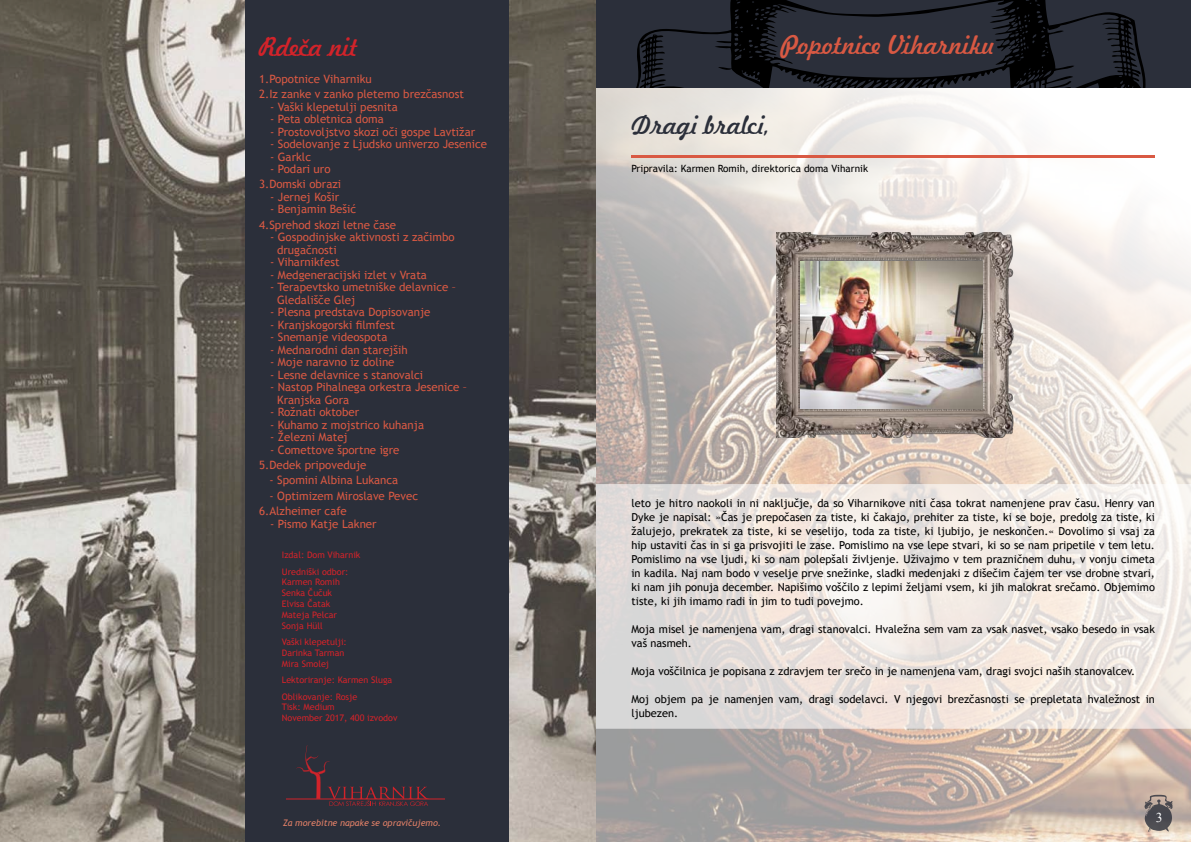
<style>
.page{position:relative;width:1191px;height:842px;background:#fff}
.page>*{position:absolute;margin:0;border:0;box-sizing:border-box;transform-origin:0 0}
.t1{font:25px "Freehand 521 BT Regular C";color:#d95943}
.t2{font:25px "Freehand 521 BT Regular C";color:#2b2f3a}
.t3{font:25px "Freehand 521 BT Regular C";color:#d2232a}
.t4{font:13.6px "Times New Roman";color:#fff}
.t5{font:11.5px/15.3px "Trebuchet MS";color:#d95943}
.t6{font:11px/14px "Trebuchet MS";color:#000}
.t7{font:10px "Trebuchet MS";color:#000}
.t8{font:9px/10.8px "Trebuchet MS";color:#d2232a}
.t9{font:italic 9px "Trebuchet MS";color:#e18067}
</style>
<div class="page">
<img style="left:595px;top:88px;width:596px;height:754px">
<svg style="left:595px;top:484px;width:596px;height:245px;background:#eae4df"></svg>
<div style="left:595px;top:0;width:596px;height:87px;background:#2b2f3a"></div>
<svg style="left:636px;top:0;width:510px;height:87px"></svg>
<hr style="left:631px;top:156px;width:524px;height:2px;background:#d95943">
<img style="left:0;top:0;width:595px;height:842px">
<div style="left:245px;top:0;width:264px;height:842px;background:#2b2f3a"></div>
<hr style="left:286px;top:799px;width:159px;height:1px;background:#d2232a">
<svg style="left:296px;top:745px;width:133px;height:61px"></svg>
<svg style="left:1144px;top:795px;width:28px;height:37px"></svg>
<img style="left:776px;top:233px;width:237px;height:205px">
<img style="left:800px;top:262px;width:182px;height:147px">
<h1 class="t3" style="left:259px;top:30px;width:100px">Rdeča nit</h1>
<p class="t5" style="left:259px;top:71px;width:206px">1.Popotnice Viharniku<br>2.Iz zanke v zanko pletemo brezčasnost</p>
<p class="t5" style="left:270px;top:99px;width:129px">- Vaški klepetulji pesnita</p>
<p class="t5" style="left:270px;top:112px;width:115px">- Peta obletnica doma</p>
<p class="t5" style="left:270px;top:124px;width:206px">- Prostovoljstvo skozi oči gospe Lavtižar</p>
<p class="t5" style="left:270px;top:137px;width:218px">- Sodelovanje z Ljudsko univerzo Jesenice</p>
<p class="t5" style="left:270px;top:149px;width:42px">- Garklc</p>
<p class="t5" style="left:259px;top:162px;width:84px;text-align:center">- Podari uro<br>3.Domski obrazi</p>
<p class="t5" style="left:270px;top:189px;width:70px">- Jernej Košir</p>
<p class="t5" style="left:259px;top:202px;width:138px;text-indent:11px">- Benjamin Bešić<br>4.Sprehod skozi letne čase</p>
<p class="t5" style="left:277px;top:231px;width:179px;line-height:12.5px;text-indent:-7px">- Gospodinjske aktivnosti z začimbo drugačnosti</p>
<p class="t5" style="left:270px;top:255px;width:71px">- Viharnikfest</p>
<p class="t5" style="left:270px;top:267px;width:158px">- Medgeneracijski izlet v Vrata</p>
<p class="t5" style="left:277px;top:281px;width:180px;line-height:12.5px;text-indent:-7px">- Terapevtsko umetniške delavnice –<br>Gledališče Glej</p>
<p class="t5" style="left:270px;top:305px;width:162px">- Plesna predstava Dopisovanje</p>
<p class="t5" style="left:270px;top:317px;width:126px">- Kranjskogorski filmfest</p>
<p class="t5" style="left:270px;top:330px;width:119px">- Snemanje videospota</p>
<p class="t5" style="left:270px;top:342px;width:139px">- Mednarodni dan starejših</p>
<p class="t5" style="left:270px;top:355px;width:126px">- Moje naravno iz doline</p>
<p class="t5" style="left:270px;top:367px;width:155px">- Lesne delavnice s stanovalci</p>
<p class="t5" style="left:277px;top:381px;width:191px;line-height:12.5px;text-indent:-7px">- Nastop Pihalnega orkestra Jesenice –<br>Kranjska Gora</p>
<p class="t5" style="left:270px;top:405px;width:91px">- Rožnati oktober</p>
<p class="t5" style="left:270px;top:417px;width:155px">- Kuhamo z mojstrico kuhanja</p>
<p class="t5" style="left:270px;top:430px;width:79px">- Železni Matej</p>
<p class="t5" style="left:259px;top:442px;width:142px;text-indent:11px">- Comettove športne igre<br>5.Dedek pripoveduje</p>
<p class="t5" style="left:269px;top:473px;width:130px">- Spomini Albina Lukanca</p>
<p class="t5" style="left:259px;top:488px;width:160px;text-indent:10px">- Optimizem Miroslave Pevec<br>6.Alzheimer cafe</p>
<p class="t5" style="left:270px;top:516px;width:108px">- Pismo Katje Lakner</p>
<p class="t8" style="left:282px;top:547px;width:80px;line-height:16.5px">Izdal: Dom Viharnik<br>Uredniški odbor:</p>
<p class="t8" style="left:282px;top:577px;width:60px">Karmen Romih<br>Senka Čučuk<br>Elvisa Čatak<br>Mateja Pelcar<br>Sonja Hüll</p>
<p class="t8" style="left:282px;top:637px;width:67px">Vaški klepetulji:<br>Darinka Tarman<br>Mira Smolej</p>
<p class="t8" style="left:282px;top:672px;width:112px;line-height:16.5px">Lektoriranje: Karmen Sluga<br>Oblikovanje: Rosje</p>
<p class="t8" style="left:282px;top:702px;width:117px">Tisk: Medium<br>November 2017, 400 izvodov</p>
<p class="t9" style="left:283px;top:817px;width:160px">Za morebitne napake se opravičujemo.</p>
<h1 class="t1" style="left:781px;top:28px;width:215px">Popotnice Viharniku</h1>
<h1 class="t2" style="left:631px;top:109px;width:141px">Dragi bralci,</h1>
<p class="t7" style="left:631px;top:162px;width:238px">Pripravila: Karmen Romih, direktorica doma Viharnik</p>
<p class="t6" style="left:631px;top:497px;width:525px;text-align:justify">leto je hitro naokoli in ni naključje, da so Viharnikove niti časa tokrat namenjene prav času. Henry van Dyke je napisal: »Čas je prepočasen za tiste, ki čakajo, prehiter za tiste, ki se boje, predolg za tiste, ki žalujejo, prekratek za tiste, ki se veselijo, toda za tiste, ki ljubijo, je neskončen.« Dovolimo si vsaj za hip ustaviti čas in si ga prisvojiti le zase. Pomislimo na vse lepe stvari, ki so se nam pripetile v tem letu.<br>Pomislimo na vse ljudi, ki so nam polepšali življenje. Uživajmo v tem prazničnem duhu, v vonju cimeta in kadila. Naj nam bodo v veselje prve snežinke, sladki medenjaki z dišečim čajem ter vse drobne stvari, ki nam jih ponuja december. Napišimo voščilo z lepimi željami vsem, ki jih malokrat srečamo. Objemimo tiste, ki jih imamo radi in jim to tudi povejmo.</p>
<p class="t6" style="left:631px;top:623px;width:525px">Moja misel je namenjena vam, dragi stanovalci. Hvaležna sem vam za vsak nasvet, vsako besedo in vsak vaš nasmeh.</p>
<p class="t6" style="left:631px;top:665px;width:505px">Moja voščilnica je popisana z zdravjem ter srečo in je namenjena vam, dragi svojci naših stanovalcev.</p>
<p class="t6" style="left:631px;top:693px;width:525px">Moj objem pa je namenjen vam, dragi sodelavci. V njegovi brezčasnosti se prepletata hvaležnost in ljubezen.</p>
<p class="t4" style="left:1155px;top:808px;width:8px">3</p>
</div>
